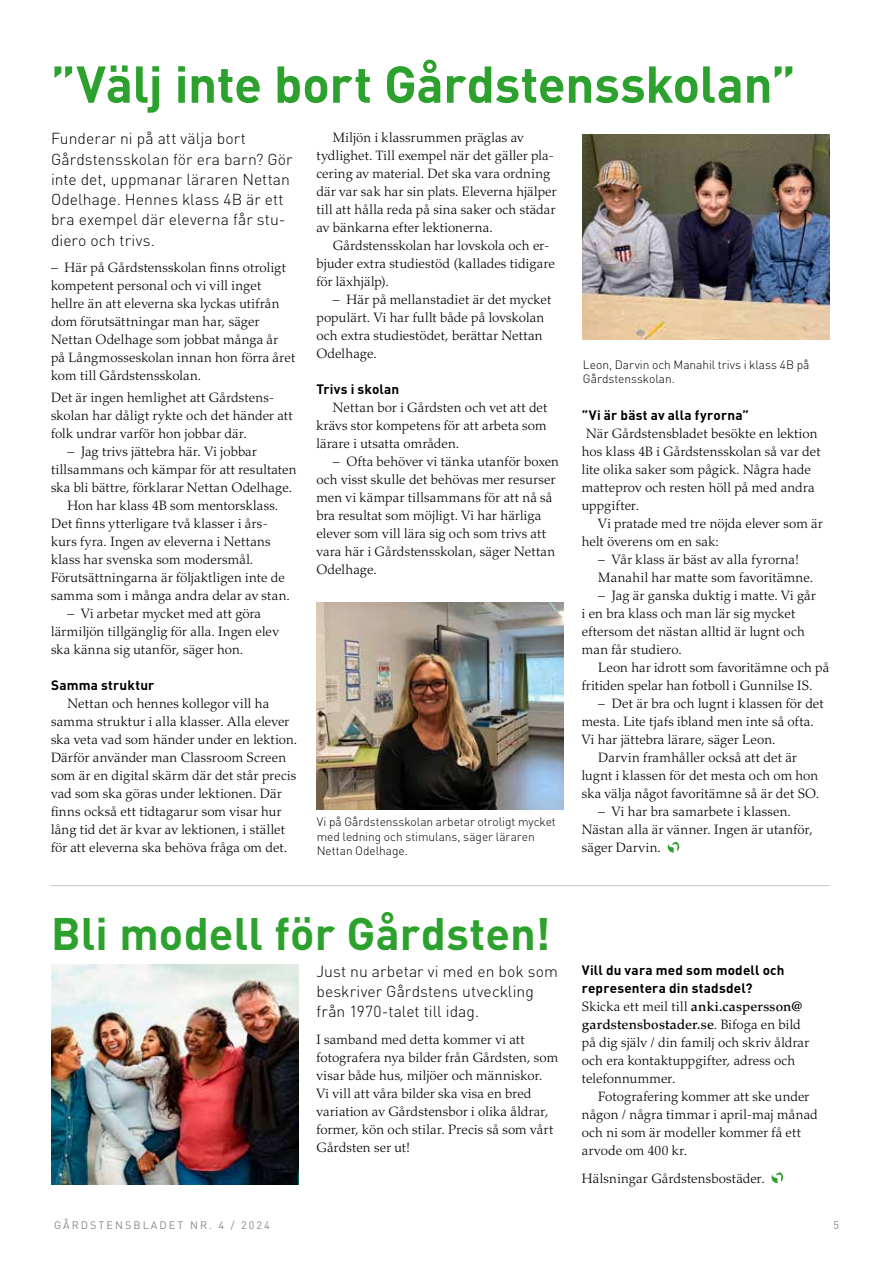
<style>
.page{position:relative;width:893px;height:1263px;background:#fff}
.page>*{position:absolute;margin:0;border:0;box-sizing:border-box;transform-origin:0 0}
.t1{font:700 51px "DIN Pro";letter-spacing:-.01em;color:#2da12e}
.t2{font:700 45px "DIN Pro";letter-spacing:.005em;color:#2da12e}
.t3{font:300 15.75px/20.2px "DIN Pro";letter-spacing:.005em;color:#000}
.t4{font:300 13.5px/18px "Palatino LT Std";letter-spacing:.01em;color:#000}
.t5{font:700 13.5px/18px "DIN Pro";letter-spacing:.015em;color:#000}
.t6{font:300 12px/14.4px "DIN Pro";letter-spacing:-.005em;color:#000}
.t7{font:10.8px "DIN Pro";letter-spacing:.19em;color:#878988}
.s1{font-weight:500}
</style>
<div class="page">
<svg style="left:668px;top:842px;width:11px;height:11px"></svg>
<hr style="left:51px;top:885px;width:778px;height:1px;background:#c5c7c7">
<svg style="left:771px;top:1172px;width:12px;height:11px"></svg>
<img style="left:51px;top:965px;width:247px;height:219px">
<img style="left:316px;top:603px;width:247px;height:206px">
<img style="left:583px;top:134px;width:247px;height:206px">
<h1 class="t1" style="left:51px;top:50px;width:746px">”Välj inte bort Gårdstensskolan”</h1>
<p class="t3" style="left:51px;top:128px;width:243px">Funderar ni på att välja bort<br>Gårdstensskolan för era barn? Gör inte det, uppmanar läraren Nettan<br>Odelhage. Hennes klass 4B är ett bra exempel där eleverna får stu&shy;diero och trivs.</p>
<p class="t4" style="left:51px;top:259px;width:246px">– Här på Gårdstensskolan finns otroligt kompetent personal och vi vill inget hellre än att eleverna ska lyckas utifrån dom förutsättningar man har, säger Nettan Odelhage som jobbat många år på Långmosseskolan innan hon förra året kom till Gårdstensskolan.</p>
<p class="t4" style="left:51px;top:389px;width:243px">Det är ingen hemlighet att Gårdstens&shy;skolan har dåligt rykte och det händer att folk undrar varför hon jobbar där.</p>
<p class="t4" style="left:68px;top:443px;width:191px">– Jag trivs jättebra här. Vi jobbar</p>
<p class="t4" style="left:51px;top:461px;width:247px">tillsammans och kämpar för att resultaten</p>
<p class="t4" style="left:51px;top:479px;width:243px">ska bli bättre, förklarar Nettan Odelhage.</p>
<p class="t4" style="left:68px;top:497px;width:212px">Hon har klass 4B som mentorsklass.</p>
<p class="t4" style="left:51px;top:515px;width:219px">Det finns ytterligare två klasser i års-</p>
<p class="t4" style="left:51px;top:533px;width:221px">kurs fyra. Ingen av eleverna i Nettans</p>
<p class="t4" style="left:51px;top:551px;width:204px">klass har svenska som modersmål.</p>
<p class="t4" style="left:51px;top:569px;width:235px">Förutsättningarna är följaktligen inte de</p>
<p class="t4" style="left:51px;top:587px;width:240px">samma som i många andra delar av stan.</p>
<p class="t4" style="left:51px;top:605px;width:229px;text-indent:16px">– Vi arbetar mycket med att göra lärmiljön tillgänglig för alla. Ingen elev ska känna sig utanför, säger hon.</p>
<p class="t5" style="left:51px;top:676px;width:105px">Samma struktur</p>
<p class="t4" style="left:51px;top:695px;width:248px;text-indent:16px">Nettan och hennes kollegor vill ha samma struktur i alla klasser. Alla elever ska veta vad som händer under en lektion.<br>Därför använder man Classroom Screen som är en digital skärm där det står precis vad som ska göras under lektionen. Där finns också ett tidtagarur som visar hur lång tid det är kvar av lektionen, i stället för att eleverna ska behöva fråga om det.</p>
<p class="t4" style="left:316px;top:129px;width:242px;text-indent:16px">Miljön i klassrummen präglas av tydlighet. Till exempel när det gäller pla&shy;cering av material. Det ska vara ordning där var sak har sin plats. Eleverna hjälper till att hålla reda på sina saker och städar av bänkarna efter lektionerna.</p>
<p class="t4" style="left:316px;top:236px;width:240px;text-indent:16px">Gårdstensskolan har lovskola och er&shy;bjuder extra studiestöd (kallades tidigare för läxhjälp).</p>
<p class="t4" style="left:316px;top:290px;width:237px;text-indent:16px">– Här på mellanstadiet är det mycket populärt. Vi har fullt både på lovskolan och extra studiestödet, berättar Nettan<br>Odelhage.</p>
<p class="t5" style="left:316px;top:379px;width:84px">Trivs i skolan</p>
<p class="t4" style="left:316px;top:398px;width:233px;text-align:justify;text-indent:16px">Nettan bor i Gårdsten och vet att det krävs stor kompetens för att arbeta som lärare i utsatta områden.</p>
<p class="t4" style="left:316px;top:452px;width:244px;text-indent:16px">– Ofta behöver vi tänka utanför boxen och visst skulle det behövas mer resurser men vi kämpar tillsammans för att nå så bra resultat som möjligt. Vi har härliga elever som vill lära sig och som trivs att vara här i Gårdstensskolan, säger Nettan Odelhage.</p>
<p class="t6" style="left:583px;top:356px;width:228px">Leon, Darvin och Manahil trivs i klass 4B på<br>Gårdstensskolan.</p>
<p class="t5" style="left:582px;top:406px;width:169px">”Vi är bäst av alla fyrorna”</p>
<p class="t4" style="left:582px;top:425px;width:240px;text-indent:4px">När Gårdstensbladet besökte en lektion hos klass 4B i Gårdstensskolan så var det lite olika saker som pågick. Några hade matteprov och resten höll på med andra uppgifter.</p>
<p class="t4" style="left:582px;top:515px;width:243px;text-indent:16px">Vi pratade med tre nöjda elever som är helt överens om en sak:</p>
<p class="t4" style="left:598px;top:551px;width:216px">– Vår klass är bäst av alla fyrorna!<br>Manahil har matte som favoritämne.</p>
<p class="t4" style="left:582px;top:587px;width:236px;text-indent:16px">– Jag är ganska duktig i matte. Vi går i en bra klass och man lär sig mycket eftersom det nästan alltid är lugnt och man får studiero.</p>
<p class="t4" style="left:582px;top:659px;width:249px;text-indent:16px">Leon har idrott som favoritämne och på fritiden spelar han fotboll i Gunnilse IS.</p>
<p class="t4" style="left:598px;top:695px;width:227px">– Det är bra och lugnt i klassen för det</p>
<p class="t4" style="left:582px;top:713px;width:233px">mesta. Lite tjafs ibland men inte så ofta.</p>
<p class="t4" style="left:582px;top:731px;width:195px">Vi har jättebra lärare, säger Leon.</p>
<p class="t4" style="left:598px;top:749px;width:200px">Darvin framhåller också att det är</p>
<p class="t4" style="left:582px;top:767px;width:238px">lugnt i klassen för det mesta och om hon</p>
<p class="t4" style="left:582px;top:785px;width:239px">ska välja något favoritämne så är det SO.</p>
<p class="t4" style="left:582px;top:803px;width:232px;text-indent:16px">– Vi har bra samarbete i klassen.<br>Nästan alla är vänner. Ingen är utanför, säger Darvin.</p>
<p class="t6" style="left:317px;top:814px;width:240px">Vi på Gårdstensskolan arbetar otroligt mycket med ledning och stimulans, säger läraren<br>Nettan Odelhage.</p>
<h2 class="t2" style="left:51px;top:903px;width:501px">Bli modell för Gårdsten!</h2>
<p class="t3" style="left:316px;top:960px;width:243px">Just nu arbetar vi med en bok som beskriver Gårdstens utveckling från 1970-talet till idag.</p>
<p class="t4" style="left:316px;top:1030px;width:243px">I samband med detta kommer vi att fotografera nya bilder från Gårdsten, som visar både hus, miljöer och människor.<br>Vi vill att våra bilder ska visa en bred variation av Gårdstensbor i olika åldrar, former, kön och stilar. Precis så som vårt Gårdsten ser ut!</p>
<p class="t5" style="left:582px;top:961px;width:204px">Vill du vara med som modell och representera din stadsdel?</p>
<p class="t4" style="left:582px;top:998px;width:229px">Skicka ett meil till <span class="s1">anki.caspersson@ gardstensbostader.se</span>. Bifoga en bild på dig själv / din familj och skriv åldrar och era kontaktuppgifter, adress och telefonnummer.</p>
<p class="t4" style="left:582px;top:1088px;width:237px;text-indent:16px">Fotografering kommer att ske under någon / några timmar i april-maj månad och ni som är modeller kommer få ett arvode om 400 kr.</p>
<p class="t4" style="left:582px;top:1170px;width:184px">Hälsningar Gårdstensbostäder.</p>
<p class="t7" style="left:54px;top:1217px;width:217px">GÅRDSTENSBLADET NR. 4 / 2024</p>
<p class="t7" style="left:833px;top:1217px;width:7px">5</p>
</div>
